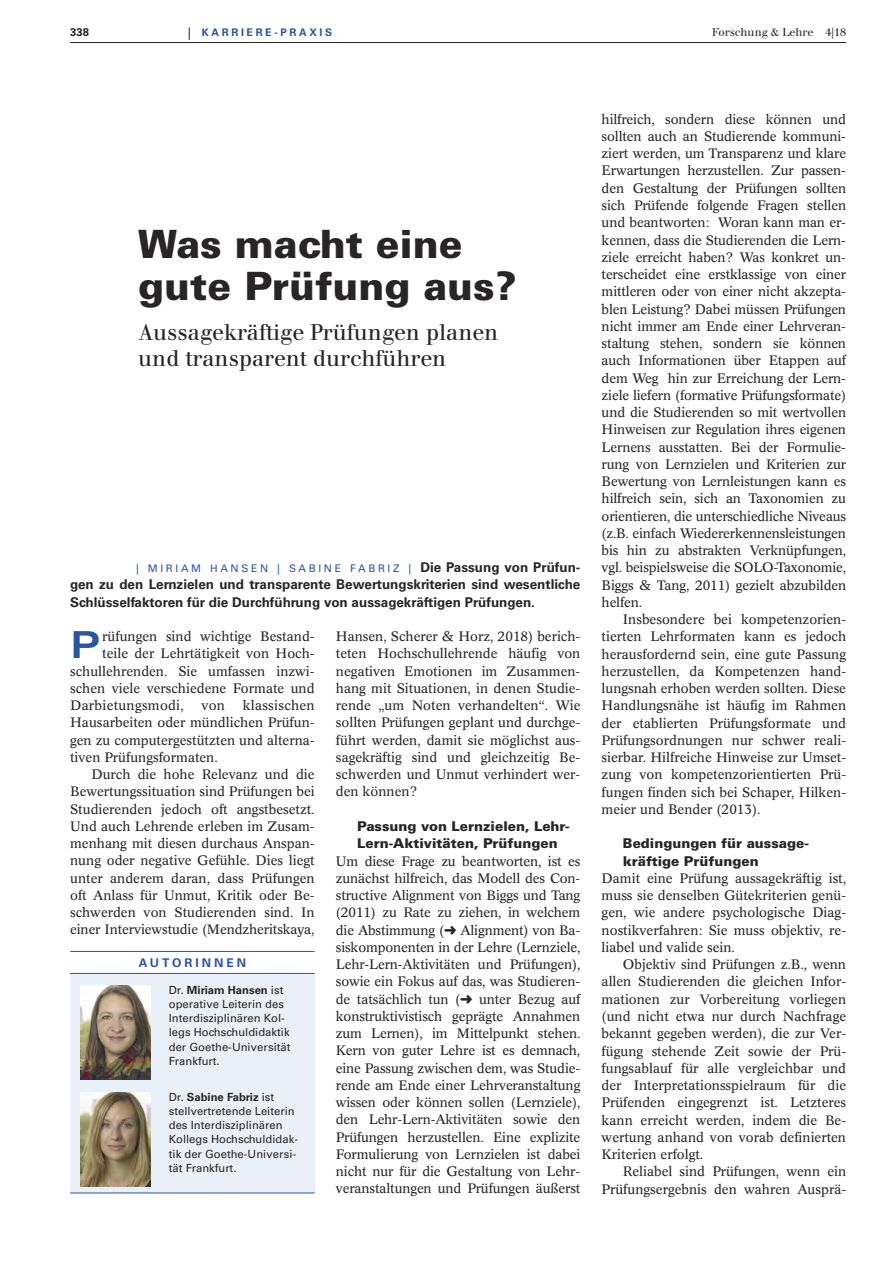
<style>
.page{position:relative;width:893px;height:1263px;background:#fff}
.page>*{position:absolute;margin:0;border:0;box-sizing:border-box;transform-origin:0 0}
.t1{font:900 39px/42px "Univers LT";color:#272526}
.t2{font:700 expanded 37.2px "Univers LT";color:#2b54a2}
.t3{font:22.5px/25.8px "Walbaum";color:#272526}
.t4{font:13.5px/17.2px "Concorde BE";color:#272526;text-align:justify}
.t5{font:700 13.5px/17.2px "Univers LT";color:#272526}
.t6{font:900 13.5px/17.2px "Univers LT";color:#272526}
.t7{font:13.5px "Concorde BE";letter-spacing:.02em;color:#272526}
.t8{font:700 12px "Univers LT";letter-spacing:.25em;color:#2b54a2}
.t9{font:11.25px/14.2px "Univers LT";color:#272526}
.t10{font:11.25px "Walbaum";color:#272526}
.t11{font:700 11.25px "Univers LT";color:#272526}
.t12{font:10.5px "Univers LT";letter-spacing:.25em;color:#2b54a2}
.t13{font:700 10.5px "Univers LT";letter-spacing:.25em;color:#2b54a2}
.s1{font-weight:700;font-size:13.5px;color:#272526}
.s2{font-weight:700}
</style>
<div class="page">
<hr style="left:70px;top:42px;width:776px;height:1px;background:#272526">
<svg style="left:189px;top:27px;width:1px;height:13px"></svg>
<div style="left:70px;top:974px;width:245px;height:219px;background:#eaf0f8"></div>
<hr style="left:70px;top:951px;width:245px;height:1px;background:#2b54a2">
<hr style="left:70px;top:973px;width:245px;height:1px;background:#2b54a2">
<img style="left:81px;top:1092px;width:70px;height:94px">
<img style="left:81px;top:986px;width:70px;height:93px">
<hr style="left:70px;top:1192px;width:245px;height:1px;background:#2b54a2">
<p class="t11" style="left:70px;top:28px;width:20px">338</p>
<p class="t13" style="left:202px;top:28px;width:132px">KARRIERE-PRAXIS</p>
<p class="t10" style="left:712px;top:28px;width:135px">Forschung &amp; Lehre 4|18</p>
<h1 class="t1" style="left:138px;top:227px;width:380px">Was macht eine gute Prüfung aus?</h1>
<h3 class="t3" style="left:138px;top:322px;width:362px">Aussagekräftige Prüfungen planen und transparent durchführen</h3>
<p class="t12" style="left:136px;top:564px;width:446px">| MIRIAM HANSEN | SABINE FABRIZ | <span class="s1">Die Passung von Prüfun-</span></p>
<p class="t5" style="left:70px;top:577px;width:512px">gen zu den Lernzielen und transparente Bewertungskriterien sind wesentliche<br>Schlüsselfaktoren für die Durchführung von aussagekräftigen Prüfungen.</p>
<h2 class="t2" style="left:70px;top:631px;width:32px">P</h2>
<p class="t4" style="left:102px;top:629px;width:214px">rüfungen sind wichtige Bestand-</p>
<p class="t4" style="left:102px;top:646px;width:214px">teile der Lehrtätigkeit von Hoch-</p>
<p class="t4" style="left:70px;top:663px;width:246px">schullehrenden. Sie umfassen inzwi-</p>
<p class="t4" style="left:70px;top:680px;width:246px">schen viele verschiedene Formate und</p>
<p class="t7" style="left:70px;top:700px;width:115px">Darbietungsmodi,</p>
<p class="t4" style="left:202px;top:698px;width:25px">von</p>
<p class="t4" style="left:70px;top:698px;width:246px;text-indent:173px">klassischen Hausarbeiten oder mündlichen Prüfun&shy;gen zu computergestützten und alterna&shy;tiven Prüfungsformaten.</p>
<p class="t4" style="left:70px;top:767px;width:246px;text-indent:21px">Durch die hohe Relevanz und die Bewertungssituation sind Prüfungen bei Studierenden jedoch oft angstbesetzt.<br>Und auch Lehrende erleben im Zusam&shy;menhang mit diesen durchaus Anspan&shy;nung oder negative Gefühle. Dies liegt unter anderem daran, dass Prüfungen oft Anlass für Unmut, Kritik oder Be&shy;schwerden von Studierenden sind. In einer Interviewstudie (Mendzheritskaya,</p>
<p class="t8" style="left:139px;top:958px;width:109px">AUTORINNEN</p>
<p class="t9" style="left:169px;top:983px;width:123px">Dr. <span class="s2">Miriam Hansen</span> ist operative Leiterin des<br>Interdisziplinären Kol&shy;legs Hochschuldidaktik der Goethe-Universität<br>Frankfurt.</p>
<p class="t9" style="left:169px;top:1090px;width:131px">Dr. <span class="s2">Sabine Fabriz</span> ist stellvertretende Leiterin des Interdisziplinären<br>Kollegs Hochschuldidak&shy;tik der Goethe-Universi&shy;tät Frankfurt.</p>
<p class="t4" style="left:336px;top:629px;width:246px">Hansen, Scherer &amp; Horz, 2018) berich&shy;teten Hochschullehrende häufig von negativen Emotionen im Zusammen&shy;hang mit Situationen, in denen Studie&shy;rende „um Noten verhandelten“. Wie sollten Prüfungen geplant und durchge&shy;führt werden, damit sie möglichst aus&shy;sagekräftig sind und gleichzeitig Be&shy;schwerden und Unmut verhindert wer&shy;den können?</p>
<p class="t6" style="left:357px;top:819px;width:214px">Passung von Lernzielen, Lehr-<br>Lern-Aktivitäten, Prüfungen</p>
<p class="t4" style="left:336px;top:853px;width:246px">Um diese Frage zu beantworten, ist es zunächst hilfreich, das Modell des Con&shy;structive Alignment von Biggs und Tang (2011) zu Rate zu ziehen, in welchem die Abstimmung (➜ Alignment) von Ba&shy;siskomponenten in der Lehre (Lernziele, Lehr-Lern-Aktivitäten und Prüfungen), sowie ein Fokus auf das, was Studieren&shy;de tatsächlich tun (➜ unter Bezug auf konstruktivistisch geprägte Annahmen zum Lernen), im Mittelpunkt stehen.<br>Kern von guter Lehre ist es demnach, eine Passung zwischen dem, was Studie&shy;rende am Ende einer Lehrveranstaltung wissen oder können sollen (Lernziele), den Lehr-Lern-Aktivitäten sowie den Prüfungen herzustellen. Eine explizite Formulierung von Lernzielen ist dabei nicht nur für die Gestaltung von Lehr&shy;veranstaltungen und Prüfungen äußerst</p>
<p class="t4" style="left:602px;top:111px;width:246px">hilfreich, sondern diese können und sollten auch an Studierende kommuni&shy;ziert werden, um Transparenz und klare Erwartungen herzustellen. Zur passen&shy;den Gestaltung der Prüfungen sollten sich Prüfende folgende Fragen stellen und beantworten: Woran kann man er&shy;kennen, dass die Studierenden die Lern&shy;ziele erreicht haben? Was konkret un&shy;terscheidet eine erstklassige von einer mittleren oder von einer nicht akzepta&shy;blen Leistung? Dabei müssen Prüfungen nicht immer am Ende einer Lehrveran&shy;staltung stehen, sondern sie können auch Informationen über Etappen auf dem Weg hin zur Erreichung der Lern&shy;ziele liefern (formative Prüfungsformate) und die Studierenden so mit wertvollen Hinweisen zur Regulation ihres eigenen Lernens ausstatten. Bei der Formulie&shy;rung von Lernzielen und Kriterien zur Bewertung von Lernleistungen kann es hilfreich sein, sich an Taxonomien zu orientieren, die unterschiedliche Niveaus (z.B. einfach Wiedererkennensleistungen bis hin zu abstrakten Verknüpfungen, vgl. beispielsweise die SOLO-Taxonomie, Biggs &amp; Tang, 2011) gezielt abzubilden helfen.</p>
<p class="t4" style="left:602px;top:612px;width:246px;text-indent:21px">Insbesondere bei kompetenzorien&shy;tierten Lehrformaten kann es jedoch herausfordernd sein, eine gute Passung herzustellen, da Kompetenzen hand&shy;lungsnah erhoben werden sollten. Diese Handlungsnähe ist häufig im Rahmen der etablierten Prüfungsformate und Prüfungsordnungen nur schwer reali&shy;sierbar. Hilfreiche Hinweise zur Umset&shy;zung von kompetenzorientierten Prü&shy;fungen finden sich bei Schaper, Hilken&shy;meier und Bender (2013).</p>
<p class="t6" style="left:623px;top:836px;width:188px">Bedingungen für aussage - kräftige Prüfungen</p>
<p class="t4" style="left:602px;top:870px;width:246px">Damit eine Prüfung aussagekräftig ist, muss sie denselben Gütekriterien genü&shy;gen, wie andere psychologische Diag&shy;nostikverfahren: Sie muss objektiv, re&shy;liabel und valide sein.</p>
<p class="t4" style="left:602px;top:957px;width:246px;text-indent:21px">Objektiv sind Prüfungen z.B., wenn allen Studierenden die gleichen Infor&shy;mationen zur Vorbereitung vorliegen (und nicht etwa nur durch Nachfrage bekannt gegeben werden), die zur Ver&shy;fügung stehende Zeit sowie der Prü&shy;fungsablauf für alle vergleichbar und der Interpretationsspielraum für die Prüfenden eingegrenzt ist. Letzteres kann erreicht werden, indem die Be&shy;wertung anhand von vorab definierten Kriterien erfolgt.</p>
<p class="t4" style="left:602px;top:1164px;width:246px;text-align:right">Reliabel sind Prüfungen, wenn ein<br>Prüfungsergebnis den wahren Ausprä-</p>
</div>
